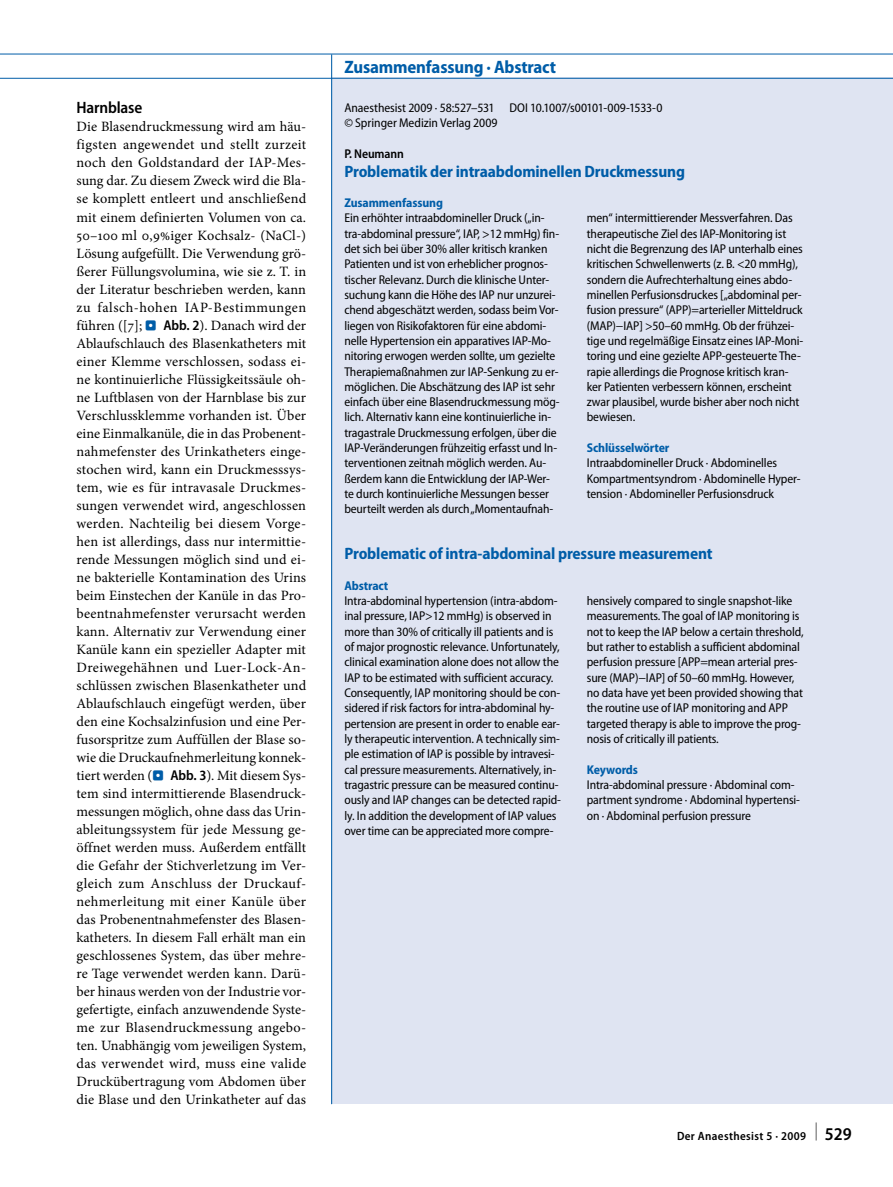
<style>
.page{position:relative;width:893px;height:1187px;background:#fff}
.page>*{position:absolute;margin:0;border:0;box-sizing:border-box;transform-origin:0 0}
._001_rubrik{font:700 semi-condensed 18px "Myriad Pro";letter-spacing:-.01em;color:#005da8}
._103_abstract_u1_eng{font:700 semi-condensed 16.5px "Myriad Pro";letter-spacing:-.01em;color:#005da8}
._103_abstract_u1{font:700 semi-condensed 16.5px "Myriad Pro";letter-spacing:-.01em;color:#005da8}
._014_u3{font:600 semi-condensed 16.5px "Myriad Pro";letter-spacing:-.01em;color:#000}
._010_fliesstext_ohne{font:14.25px/18px "Minion Pro";letter-spacing:.005em;color:#000}
._104_abstract_text_o{font:semi-condensed 12.75px/15.3px "Myriad Pro";letter-spacing:-.01em;color:#000}
._002_quelle_doi{font:semi-condensed 12.75px "Myriad Pro";letter-spacing:-.005em;color:#000}
._105_abstract_u2{font:700 semi-condensed 12.75px "Myriad Pro";letter-spacing:-.01em;color:#005da8}
._102_abstract_autore{font:600 semi-condensed 12.75px "Myriad Pro";letter-spacing:-.01em;color:#000}
._105_abstract_u2_eng{font:700 semi-condensed 12.75px "Myriad Pro";letter-spacing:-.015em;color:#005da8}
.t1{font:600 semi-condensed 12px "Myriad Pro";letter-spacing:.03em;color:#000}
.s1{font-family:"S Buttons";font-size:13.5px;color:#005da8}
.s2{font-family:"Myriad Pro";font-weight:600;font-stretch:semi-condensed}
.s3{font-size:18px}
</style>
<div class="page">
<div style="left:332px;top:78px;width:561px;height:1025px;background:#dfe4f2"></div>
<hr style="left:331px;top:54px;width:1px;height:1049px;background:#005da8">
<hr style="left:0;top:54px;width:893px;height:1px;background:#005da8">
<hr style="left:0;top:78px;width:893px;height:1px;background:#005da8">
<p class="_014_u3" style="left:77px;top:99px;width:67px">Harnblase</p>
<p class="_010_fliesstext_ohne" style="left:77px;top:118px;width:231px">Die Blasendruckmessung wird am häu&shy;figsten angewendet und stellt zurzeit noch den Goldstandard der IAP-Mes&shy;sung dar. Zu diesem Zweck wird die Bla&shy;se komplett entleert und anschließend mit einem definierten Volumen von ca.<br>50–100 ml 0,9%iger Kochsalz- (NaCl-)<br>Lösung aufgefüllt. Die Verwendung grö&shy;ßerer Füllungsvolumina, wie sie z. T. in der Literatur beschrieben werden, kann zu falsch-hohen IAP-Bestimmungen führen ([7]; <span class="s1">.</span> <span class="s2">Abb. 2</span>). Danach wird der Ablaufschlauch des Blasenkatheters mit einer Klemme verschlossen, sodass ei&shy;ne kontinuierliche Flüssigkeitssäule oh&shy;ne Luftblasen von der Harnblase bis zur Verschlussklemme vorhanden ist. Über eine Einmalkanüle, die in das Probenent&shy;nahmefenster des Urinkatheters einge&shy;stochen wird, kann ein Druckmesssys&shy;tem, wie es für intravasale Druckmes&shy;sungen verwendet wird, angeschlossen werden. Nachteilig bei diesem Vorge&shy;hen ist allerdings, dass nur intermittie&shy;rende Messungen möglich sind und ei&shy;ne bakterielle Kontamination des Urins beim Einstechen der Kanüle in das Pro&shy;beentnahmefenster verursacht werden kann. Alternativ zur Verwendung einer Kanüle kann ein spezieller Adapter mit Dreiwegehähnen und Luer-Lock-An&shy;schlüssen zwischen Blasenkatheter und Ablaufschlauch eingefügt werden, über den eine Kochsalzinfusion und eine Per&shy;fusorspritze zum Auffüllen der Blase so&shy;wie die Druckaufnehmerleitung konnek&shy;tiert werden (<span class="s1">.</span> <span class="s2">Abb. 3</span>). Mit diesem Sys&shy;tem sind intermittierende Blasendruck&shy;messungen möglich, ohne dass das Urin&shy;ableitungssystem für jede Messung ge&shy;öffnet werden muss. Außerdem entfällt die Gefahr der Stichverletzung im Ver&shy;gleich zum Anschluss der Druckauf&shy;nehmerleitung mit einer Kanüle über das Probenentnahmefenster des Blasen&shy;katheters. In diesem Fall erhält man ein geschlossenes System, das über mehre&shy;re Tage verwendet werden kann. Darü&shy;ber hinaus werden von der Industrie vor&shy;gefertigte, einfach anzuwendende Syste&shy;me zur Blasendruckmessung angebo&shy;ten. Unabhängig vom jeweiligen System, das verwendet wird, muss eine valide Druckübertragung vom Abdomen über die Blase und den Urinkatheter auf das</p>
<p class="_001_rubrik" style="left:344px;top:57px;width:213px">Zusammenfassung · Abstract</p>
<p class="_002_quelle_doi" style="left:344px;top:101px;width:319px">Anaesthesist 2009 · 58:527–531 DOI 10.1007/s00101-009-1533-0</p>
<p class="_002_quelle_doi" style="left:344px;top:116px;width:155px">© Springer Medizin Verlag 2009</p>
<p class="_102_abstract_autore" style="left:344px;top:147px;width:61px">P. Neumann</p>
<p class="_103_abstract_u1" style="left:344px;top:162px;width:342px">Problematik der intraabdominellen Druckmessung</p>
<p class="_105_abstract_u2" style="left:344px;top:196px;width:100px">Zusammenfassung</p>
<p class="_104_abstract_text_o" style="left:344px;top:211px;width:217px">Ein erhöhter intraabdomineller Druck („in&shy;tra-abdominal pressure“, IAP, &gt;12 mmHg) fin&shy;det sich bei über 30% aller kritisch kranken Patienten und ist von erheblicher prognos&shy;tischer Relevanz. Durch die klinische Unter&shy;suchung kann die Höhe des IAP nur unzurei&shy;chend abgeschätzt werden, sodass beimVor&shy;liegen von Risikofaktoren für eine abdomi&shy;nelle Hypertension ein apparatives IAP-Mo&shy;nitoring erwogen werden sollte, um gezielte Therapiemaßnahmen zur IAP-Senkung zu er&shy;möglichen. Die Abschätzung des IAP ist sehr einfach über eine Blasendruckmessung mög&shy;lich. Alternativ kann eine kontinuierliche in&shy;tragastrale Druckmessung erfolgen, über die IAP-Veränderungen frühzeitig erfasst und In&shy;terventionen zeitnah möglich werden. Au&shy;ßerdem kann die Entwicklung der IAP-Wer&shy;te durch kontinuierliche Messungen besser beurteilt werden als durch„Momentaufnah-</p>
<p class="_104_abstract_text_o" style="left:587px;top:211px;width:218px">men“ intermittierender Messverfahren. Das therapeutische Ziel des IAP-Monitoring ist nicht die Begrenzung des IAP unterhalb eines kritischen Schwellenwerts (z. B. &lt;20 mmHg), sondern die Aufrechterhaltung eines abdo&shy;minellen Perfusionsdruckes [„abdominal per&shy;fusion pressure“ (APP)=arterieller Mitteldruck (MAP)−IAP] &gt;50–60 mmHg. Ob der frühzei&shy;tige und regelmäßige Einsatz eines IAP-Moni&shy;toring und eine gezielte APP-gesteuerte The&shy;rapie allerdings die Prognose kritisch kran&shy;ker Patienten verbessern können, erscheint zwar plausibel, wurde bisher aber noch nicht bewiesen.</p>
<p class="_105_abstract_u2" style="left:587px;top:440px;width:84px">Schlüsselwörter</p>
<p class="_104_abstract_text_o" style="left:587px;top:455px;width:215px">Intraabdomineller Druck · Abdominelles<br>Kompartmentsyndrom · Abdominelle Hyper&shy;tension · Abdomineller Perfusionsdruck</p>
<p class="_103_abstract_u1_eng" style="left:344px;top:544px;width:370px">Problematic of intra-abdominal pressure measurement</p>
<p class="_105_abstract_u2" style="left:344px;top:578px;width:45px">Abstract</p>
<p class="_104_abstract_text_o" style="left:344px;top:593px;width:218px">Intra-abdominal hypertension (intra-abdom&shy;inal pressure, IAP&gt;12 mmHg) is observed in more than 30% of critically ill patients and is of major prognostic relevance. Unfortunately, clinical examination alone does not allow the IAP to be estimated with sufficient accuracy.<br>Consequently, IAP monitoring should be con&shy;sidered if risk factors for intra-abdominal hy&shy;pertension are present in order to enable ear&shy;ly therapeutic intervention. A technically sim&shy;ple estimation of IAP is possible by intravesi&shy;cal pressure measurements. Alternatively, in&shy;tragastric pressure can be measured continu&shy;ously and IAP changes can be detected rapid&shy;ly. In addition the development of IAP values over time can be appreciated more compre-</p>
<p class="_104_abstract_text_o" style="left:587px;top:593px;width:218px">hensively compared to single snapshot-like measurements. The goal of IAP monitoring is not to keep the IAP below a certain threshold, but rather to establish a sufficient abdominal perfusion pressure [APP=mean arterial pres&shy;sure (MAP)−IAP] of 50–60 mmHg. However, no data have yet been provided showing that the routine use of IAP monitoring and APP targeted therapy is able to improve the prog&shy;nosis of critically ill patients.</p>
<p class="_105_abstract_u2_eng" style="left:587px;top:762px;width:53px">Keywords</p>
<p class="_104_abstract_text_o" style="left:587px;top:777px;width:215px">Intra-abdominal pressure · Abdominal com&shy;partment syndrome · Abdominal hypertensi&shy;on · Abdominal perfusion pressure</p>
<p class="t1" style="left:677px;top:1129px;width:176px">Der Anaesthesist 5 · 2009 <sup>|</sup> <span class="s3">529</span></p>
</div>
